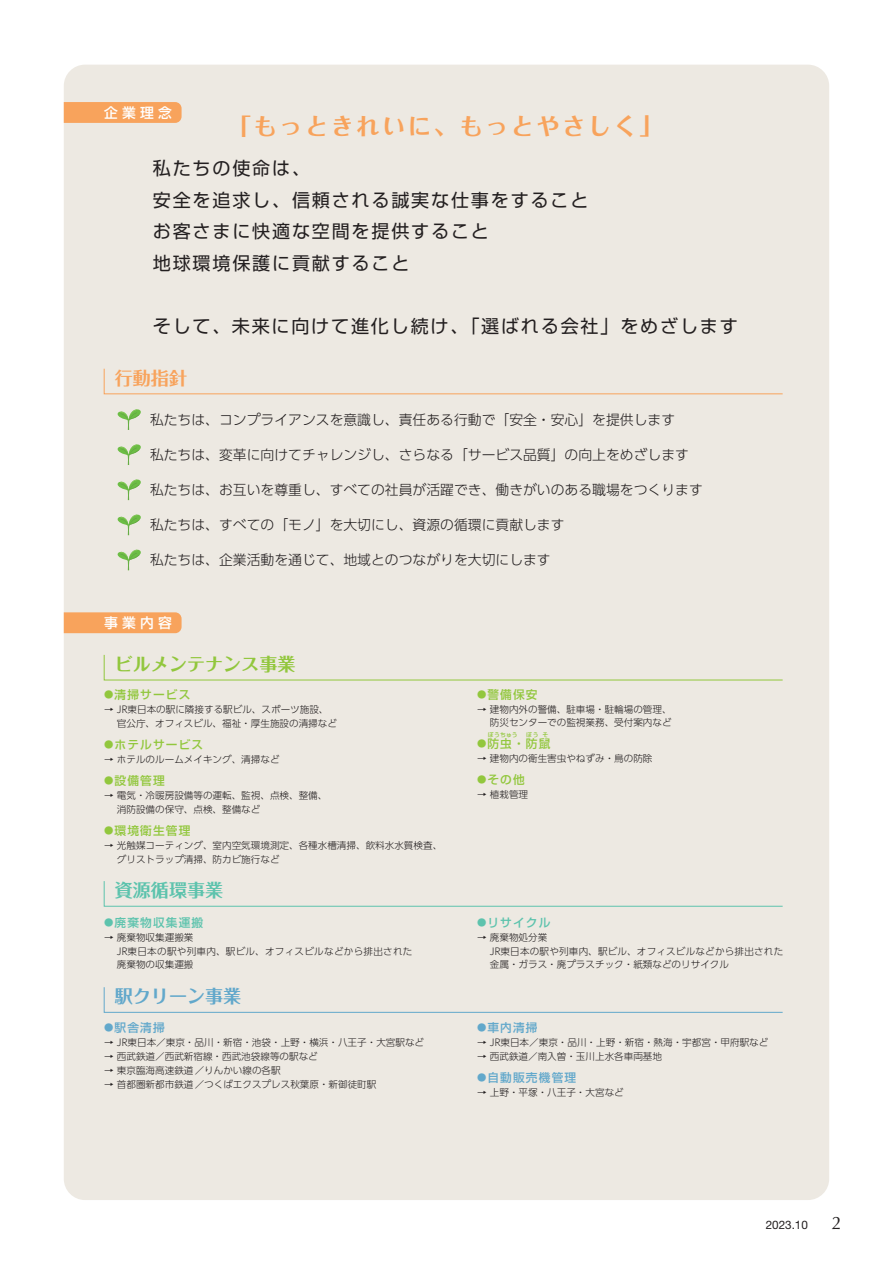
<style>
.page{position:relative;width:893px;height:1263px;background:#fff}
.page>*{position:absolute;margin:0;border:0;box-sizing:border-box;transform-origin:0 0}
.t1{font:700 23.4px "Folk Pro";letter-spacing:.1em;color:#f8a35c}
.t2{font:18px/31.7px "Shin Go Pr 6";letter-spacing:.1em;color:#231f20}
.t3{font:700 18px "Folk Pro";color:#92c73d}
.t4{font:700 18px "Folk Pro";color:#62a8cb}
.t5{font:700 18px "Folk Pro";color:#5dc3ad}
.t6{font:700 18px "Folk Pro";color:#f8a35c}
.t7{font:18px "Optima";color:#231f20}
.t8{font:300 13.8px "UD Shin Go Pro";color:#231f20}
.t9{font:500 13.8px "Shin Go Pr 6";letter-spacing:.3em;color:#fff}
.t10{font:500 11.7px "Shin Go Pr 6";letter-spacing:.1em;color:#92c73d}
.t11{font:500 11.7px "Shin Go Pr 6";letter-spacing:.1em;color:#62a8cb}
.t12{font:500 11.7px "Shin Go Pr 6";letter-spacing:.1em;color:#5dc3ad}
.t13{font:11.7px "Helvetica Neue";color:#231f20}
.t14{font:300 9.6px/13.8px "UD Shin Go Pro";color:#231f20}
.t15{font:300 9.6px "UD Shin Go Pro";letter-spacing:.03em;color:#231f20}
.t16{font:300 9.6px "UD Shin Go Pro";letter-spacing:.02em;color:#231f20}
.t17{font:500 9.3px "Shin Go Pr 6";color:#92c73d}
.t18{font:500 5.85px "Shin Go Pr 6";letter-spacing:.05em;color:#92c73d}
.s1{font-size:9.3px}
.s2{font-size:11.7px}
</style>
<div class="page">
<div style="left:64px;top:65px;width:765px;height:1135px;background:#ede9e2;border-radius:21px"></div>
<svg style="left:103px;top:654px;width:680px;height:27px"></svg>
<svg style="left:103px;top:881px;width:680px;height:26px"></svg>
<svg style="left:103px;top:987px;width:680px;height:26px"></svg>
<div style="left:64px;top:102px;width:118px;height:21px;background:#f8a35c"></div>
<div style="left:64px;top:612px;width:118px;height:21px;background:#f8a35c"></div>
<svg style="left:103px;top:368px;width:680px;height:27px"></svg>
<svg style="left:117px;top:409px;width:24px;height:21px"></svg>
<svg style="left:117px;top:444px;width:24px;height:21px"></svg>
<svg style="left:117px;top:479px;width:24px;height:21px"></svg>
<svg style="left:117px;top:514px;width:24px;height:21px"></svg>
<svg style="left:117px;top:549px;width:24px;height:21px"></svg>
<h3 class="t9" style="left:104px;top:101px;width:69px">企業理念</h3>
<h1 class="t1" style="left:228px;top:106px;width:436px">「もっときれいに、もっとやさしく」</h1>
<h2 class="t2" style="left:153px;top:151px;width:437px">私たちの使命は、<br>安全を追求し、信頼される誠実な仕事をすることお客さまに快適な空間を提供すること<br>地球環境保護に貢献すること</h2>
<h2 class="t2" style="left:153px;top:309px;width:586px">そして、未来に向けて進化し続け、「選ばれる会社」をめざします</h2>
<h2 class="t6" style="left:115px;top:362px;width:74px">行動指針</h2>
<h3 class="t8" style="left:150px;top:408px;width:527px">私たちは、コンプライアンスを意識し、責任ある行動で「安全・安心」を提供します</h3>
<h3 class="t8" style="left:150px;top:443px;width:540px">私たちは、変革に向けてチャレンジし、さらなる「サービス品質」の向上をめざします</h3>
<h3 class="t8" style="left:150px;top:479px;width:554px">私たちは、お互いを尊重し、すべての社員が活躍でき、働きがいのある職場をつくります</h3>
<h3 class="t8" style="left:150px;top:514px;width:416px">私たちは、すべての「モノ」を大切にし、資源の循環に貢献します</h3>
<h3 class="t8" style="left:150px;top:549px;width:402px">私たちは、企業活動を通じて、地域とのつながりを大切にします</h3>
<h3 class="t9" style="left:104px;top:611px;width:69px">事業内容</h3>
<h2 class="t3" style="left:115px;top:648px;width:182px">ビルメンテナンス事業</h2>
<p class="t10" style="left:104px;top:685px;width:88px"><span class="s1">●</span>清掃サービス</p>
<p class="t14" style="left:104px;top:702px;width:234px;line-height:14.4px">→ JR東日本の駅に隣接する駅ビル、スポーツ施設、　 官公庁、オフィスビル、福祉・厚生施設の清掃など</p>
<p class="t10" style="left:104px;top:735px;width:101px"><span class="s1">●</span>ホテルサービス</p>
<p class="t14" style="left:104px;top:752px;width:177px">→ ホテルのルームメイキング、清掃など</p>
<p class="t10" style="left:104px;top:771px;width:62px"><span class="s1">●</span>設備管理</p>
<p class="t14" style="left:104px;top:788px;width:225px">→ 電気・冷暖房設備等の運転、監視、点検、整備、　 消防設備の保守、点検、整備など</p>
<p class="t10" style="left:104px;top:821px;width:88px"><span class="s1">●</span>環境衛生管理</p>
<p class="t14" style="left:104px;top:838px;width:340px">→ 光触媒コーティング、室内空気環境測定、各種水槽清掃、飲料水水質検査、　 グリストラップ清掃、防カビ施行など　</p>
<h2 class="t5" style="left:115px;top:875px;width:110px">資源循環事業</h2>
<p class="t12" style="left:104px;top:913px;width:101px"><span class="s1">●</span>廃棄物収集運搬</p>
<p class="t14" style="left:104px;top:930px;width:91px">→ 廃棄物収集運搬業</p>
<p class="t15" style="left:104px;top:943px;width:310px">　 JR東日本の駅や列車内、駅ビル、オフィスビルなどから排出された</p>
<p class="t14" style="left:117px;top:957px;width:78px">廃棄物の収集運搬</p>
<h2 class="t4" style="left:115px;top:981px;width:128px">駅クリーン事業</h2>
<p class="t11" style="left:104px;top:1018px;width:62px"><span class="s1">●</span>駅舎清掃</p>
<p class="t14" style="left:104px;top:1035px;width:321px">→ JR東日本／東京・品川・新宿・池袋・上野・横浜・八王子・大宮駅など</p>
<p class="t14" style="left:104px;top:1049px;width:215px">→ 西武鉄道／西武新宿線・西武池袋線等の駅など</p>
<p class="t14" style="left:104px;top:1063px;width:178px">→ 東京臨海高速鉄道／りんかい線の各駅</p>
<p class="t14" style="left:104px;top:1077px;width:274px">→ 首都圏新都市鉄道／つくばエクスプレス秋葉原・新御徒町駅</p>
<p class="t10" style="left:477px;top:685px;width:62px"><span class="s1">●</span>警備保安</p>
<p class="t14" style="left:477px;top:702px;width:196px;line-height:12.8px">→ 建物内外の警備、駐車場・駐輪場の管理、　 防災センターでの監視業務、受付案内など</p>
<p class="t17" style="left:477px;top:735px;width:23px">●<span class="s2">防</span></p>
<p class="t18" style="left:526px;top:730px;width:14px">ぼう</p>
<p class="t18" style="left:542px;top:730px;width:7px">そ</p>
<p class="t14" style="left:477px;top:751px;width:177px">→ 建物内の衛生害虫やねずみ・鳥の防除</p>
<p class="t10" style="left:477px;top:770px;width:49px"><span class="s1">●</span>その他</p>
<p class="t14" style="left:477px;top:787px;width:53px">→ 植栽管理</p>
<p class="t18" style="left:488px;top:730px;width:32px">ぼうちゅう</p>
<p class="t10" style="left:500px;top:733px;width:52px">虫・防鼠</p>
<p class="t12" style="left:477px;top:913px;width:75px"><span class="s1">●</span>リサイクル</p>
<p class="t14" style="left:477px;top:930px;width:72px">→ 廃棄物処分業</p>
<p class="t16" style="left:477px;top:943px;width:308px">　 JR東日本の駅や列車内、駅ビル、オフィスビルなどから排出された</p>
<p class="t14" style="left:490px;top:957px;width:241px">金属・ガラス・廃プラスチック・紙類などのリサイクル</p>
<p class="t11" style="left:477px;top:1018px;width:62px"><span class="s1">●</span>車内清掃</p>
<p class="t14" style="left:477px;top:1035px;width:293px">→ JR東日本／東京・品川・上野・新宿・熱海・宇都宮・甲府駅など</p>
<p class="t14" style="left:477px;top:1049px;width:186px">→ 西武鉄道／南入曽・玉川上水各車両基地</p>
<p class="t11" style="left:477px;top:1068px;width:101px"><span class="s1">●</span>自動販売機管理</p>
<p class="t14" style="left:477px;top:1085px;width:148px">→ 上野・平塚・八王子・大宮など</p>
<p class="t13" style="left:766px;top:1217px;width:44px">2023.10</p>
<h2 class="t7" style="left:832px;top:1212px;width:12px">2</h2>
</div>
